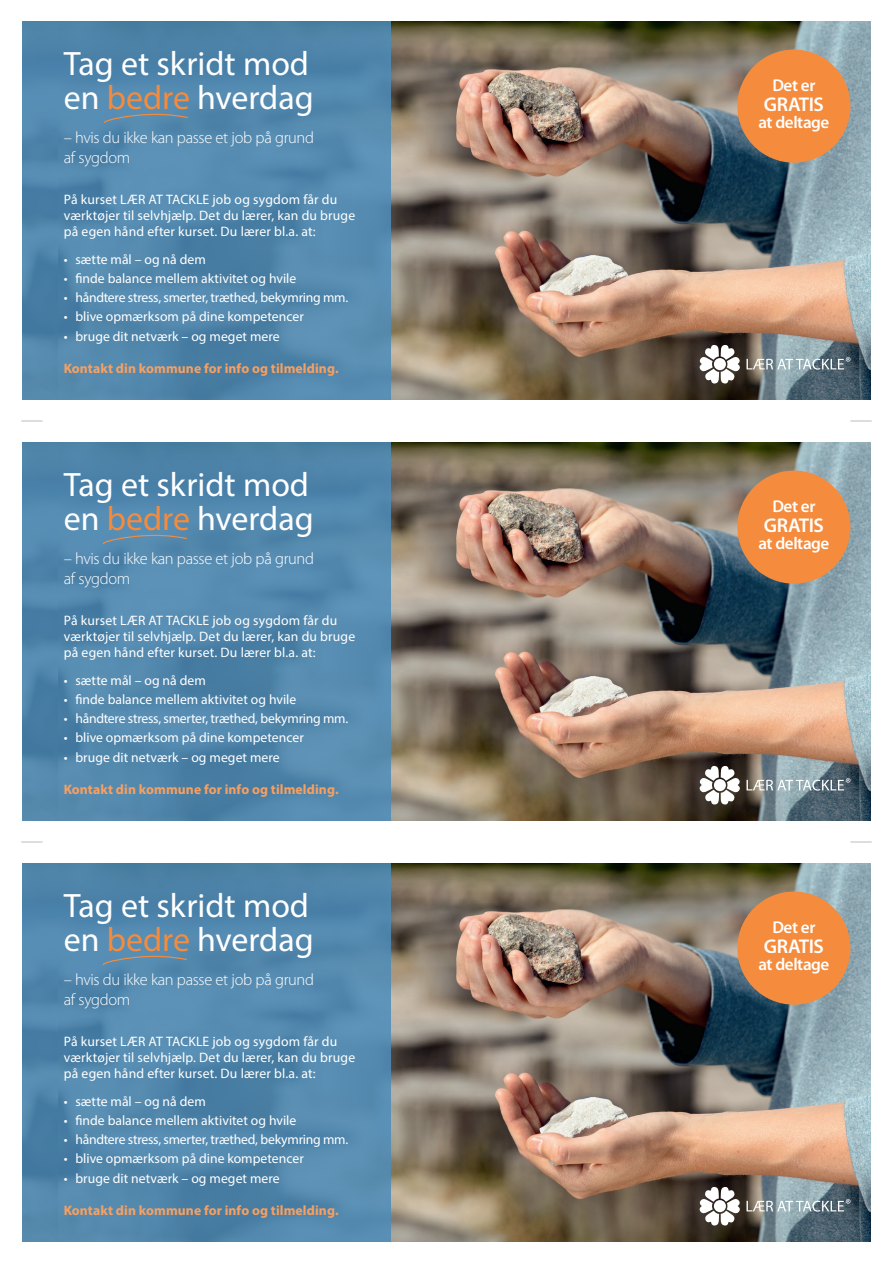
<style>
.page{position:relative;width:893px;height:1263px;background:#fff}
.page>*{position:absolute;margin:0;border:0;box-sizing:border-box;transform-origin:0 0}
.t1{font:33.9px/33.9px "Myriad Pro";color:#fff}
.t2{font:600 19.95px "Myriad Pro";letter-spacing:-.025em;color:#fff}
.t3{font:600 17.1px "Myriad Pro";letter-spacing:-.025em;color:#fff}
.t4{font:300 16.5px/19.2px "Myriad Pro";letter-spacing:-.02em;color:#fff}
.t5{font:13.65px/16.5px "Myriad Pro";letter-spacing:.005em;color:#fff}
.t6{font:13.65px "Myriad Pro";letter-spacing:-.02em;color:#fff}
.t7{font:700 13.65px "Myriad Pro";letter-spacing:.005em;color:#f8a060}
.s1{color:#f58b3c}
</style>
<div class="page">
<img style="left:391px;top:442px;width:480px;height:379px">
<div style="left:22px;top:442px;width:369px;height:379px;background:linear-gradient(to right,#4f85ab,#548aaf)"></div>
<div style="left:737px;top:471px;width:113px;height:113px;background:#f58b3c;border-radius:50%"></div>
<svg style="left:700px;top:766px;width:150px;height:38px"></svg>
<svg style="left:102px;top:534px;width:86px;height:11px"></svg>
<img style="left:391px;top:21px;width:480px;height:379px">
<div style="left:22px;top:21px;width:369px;height:379px;background:linear-gradient(to right,#4f85ab,#548aaf)"></div>
<div style="left:737px;top:50px;width:113px;height:113px;background:#f58b3c;border-radius:50%"></div>
<svg style="left:700px;top:345px;width:150px;height:38px"></svg>
<svg style="left:102px;top:113px;width:87px;height:11px"></svg>
<img style="left:391px;top:863px;width:480px;height:379px">
<div style="left:22px;top:863px;width:369px;height:379px;background:linear-gradient(to right,#4f85ab,#548aaf)"></div>
<div style="left:737px;top:891px;width:113px;height:114px;background:#f58b3c;border-radius:50%"></div>
<svg style="left:700px;top:1187px;width:150px;height:38px"></svg>
<svg style="left:102px;top:954px;width:86px;height:12px"></svg>
<svg style="left:21px;top:421px;width:22px;height:1px"></svg>
<svg style="left:21px;top:842px;width:22px;height:1px"></svg>
<svg style="left:850px;top:421px;width:22px;height:1px"></svg>
<svg style="left:850px;top:842px;width:22px;height:1px"></svg>
<h1 class="t1" style="left:64px;top:46px;width:251px">Tag et skridt mod en <span class="s1">bedre</span> hverdag</h1>
<p class="t4" style="left:64px;top:129px;width:252px">– hvis du ikke kan passe et job på grund af sygdom</p>
<p class="t5" style="left:64px;top:191px;width:293px">På kurset LÆR AT TACKLE job og sygdom får du værktøjer til selvhjælp. Det du lærer, kan du bruge på egen hånd efter kurset. Du lærer bl.a. at:</p>
<p class="t5" style="left:64px;top:251px;width:143px">• sætte mål – og nå dem</p>
<p class="t5" style="left:64px;top:270px;width:234px">• finde balance mellem aktivitet og hvile</p>
<p class="t6" style="left:64px;top:289px;width:286px">• håndtere stress, smerter, træthed, bekymring mm.</p>
<p class="t5" style="left:64px;top:308px;width:242px">• blive opmærksom på dine kompetencer</p>
<p class="t5" style="left:64px;top:327px;width:217px">• bruge dit netværk – og meget mere</p>
<p class="t7" style="left:64px;top:360px;width:276px">Kontakt din kommune for info og tilmelding.</p>
<h1 class="t1" style="left:64px;top:467px;width:251px">Tag et skridt mod en <span class="s1">bedre</span> hverdag</h1>
<p class="t4" style="left:64px;top:549px;width:252px">– hvis du ikke kan passe et job på grund af sygdom</p>
<p class="t5" style="left:64px;top:612px;width:293px">På kurset LÆR AT TACKLE job og sygdom får du værktøjer til selvhjælp. Det du lærer, kan du bruge på egen hånd efter kurset. Du lærer bl.a. at:</p>
<p class="t5" style="left:64px;top:672px;width:143px">• sætte mål – og nå dem</p>
<p class="t5" style="left:64px;top:691px;width:234px">• finde balance mellem aktivitet og hvile</p>
<p class="t6" style="left:64px;top:710px;width:286px">• håndtere stress, smerter, træthed, bekymring mm.</p>
<p class="t5" style="left:64px;top:729px;width:242px">• blive opmærksom på dine kompetencer</p>
<p class="t5" style="left:64px;top:748px;width:217px">• bruge dit netværk – og meget mere</p>
<p class="t7" style="left:64px;top:781px;width:276px">Kontakt din kommune for info og tilmelding.</p>
<h1 class="t1" style="left:64px;top:888px;width:251px">Tag et skridt mod en <span class="s1">bedre</span> hverdag</h1>
<p class="t4" style="left:64px;top:970px;width:252px">– hvis du ikke kan passe et job på grund af sygdom</p>
<p class="t5" style="left:64px;top:1032px;width:293px">På kurset LÆR AT TACKLE job og sygdom får du værktøjer til selvhjælp. Det du lærer, kan du bruge på egen hånd efter kurset. Du lærer bl.a. at:</p>
<p class="t5" style="left:64px;top:1093px;width:143px">• sætte mål – og nå dem</p>
<p class="t5" style="left:64px;top:1112px;width:234px">• finde balance mellem aktivitet og hvile</p>
<p class="t6" style="left:64px;top:1131px;width:286px">• håndtere stress, smerter, træthed, bekymring mm.</p>
<p class="t5" style="left:64px;top:1150px;width:242px">• blive opmærksom på dine kompetencer</p>
<p class="t5" style="left:64px;top:1169px;width:217px">• bruge dit netværk – og meget mere</p>
<p class="t7" style="left:64px;top:1202px;width:276px">Kontakt din kommune for info og tilmelding.</p>
<p class="t3" style="left:772px;top:74px;width:45px">Det er</p>
<h2 class="t2" style="left:764px;top:92px;width:62px">GRATIS</h2>
<p class="t3" style="left:758px;top:111px;width:73px">at deltage</p>
<p class="t3" style="left:772px;top:495px;width:45px">Det er</p>
<h2 class="t2" style="left:764px;top:512px;width:62px">GRATIS</h2>
<p class="t3" style="left:758px;top:532px;width:73px">at deltage</p>
<p class="t3" style="left:772px;top:916px;width:45px">Det er</p>
<h2 class="t2" style="left:764px;top:933px;width:62px">GRATIS</h2>
<p class="t3" style="left:758px;top:953px;width:73px">at deltage</p>
</div>
